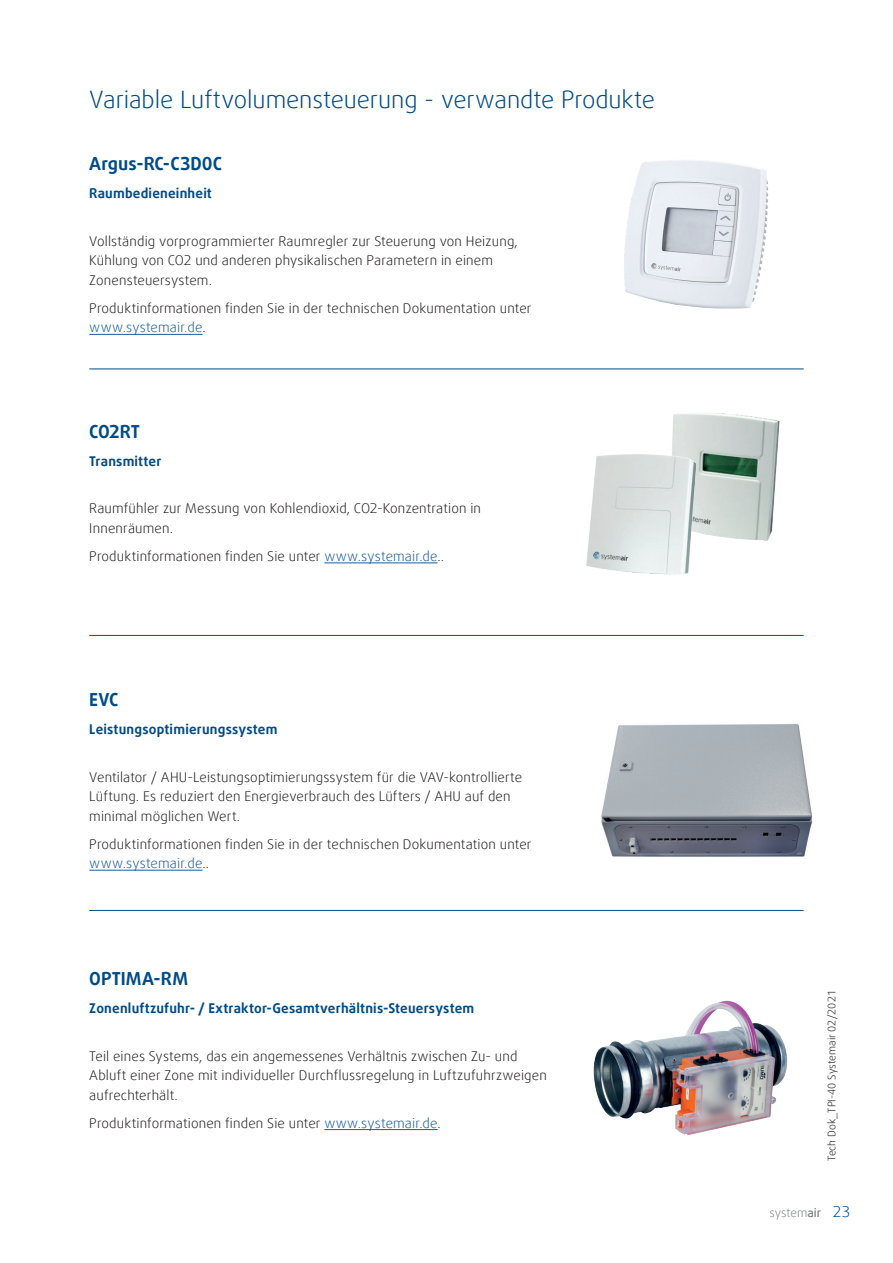
<style>
.page{position:relative;width:893px;height:1263px;background:#fff}
.page>*{position:absolute;margin:0;border:0;box-sizing:border-box;transform-origin:0 0}
.t1{font:300 24px "Daxline Offc Pro";letter-spacing:-.005em;color:#004b87}
.t2{font:700 18px "Daxline Offc Pro";color:#004b87}
.t3{font:300 13.5px/19.5px "Daxline Offc Pro";letter-spacing:.01em;color:#231f20}
.t4{font:700 13.5px "Daxline Offc Pro";letter-spacing:.015em;color:#004b87}
.t5{font:300 12px "Daxline Offc Pro";letter-spacing:-.005em;color:#808285}
.t6{font:300 10.5px "Daxline Offc Pro";color:#231f20}
.s1{color:#175d9e}
.s2{font-weight:500}
.s3{font-size:15px;color:#004b87}
</style>
<div class="page">
<hr style="left:89px;top:334px;width:114px;height:1px;background:#175d9e">
<img style="left:624px;top:160px;width:144px;height:149px">
<hr style="left:89px;top:369px;width:715px;height:1px;background:#004b87">
<hr style="left:324px;top:563px;width:114px;height:1px;background:#175d9e">
<img style="left:672px;top:413px;width:108px;height:128px">
<img style="left:586px;top:446px;width:116px;height:129px">
<hr style="left:89px;top:635px;width:715px;height:1px;background:#004b87">
<hr style="left:89px;top:870px;width:114px;height:1px;background:#175d9e">
<hr style="left:89px;top:910px;width:715px;height:1px;background:#004b87">
<hr style="left:324px;top:1129px;width:114px;height:1px;background:#175d9e">
<img style="left:601px;top:723px;width:211px;height:134px">
<img style="left:593px;top:1000px;width:195px;height:135px">
<h1 class="t1" style="left:89px;top:84px;width:567px">Variable Luftvolumensteuerung - verwandte Produkte</h1>
<h2 class="t2" style="left:89px;top:152px;width:134px">Argus-RC-C3D0C</h2>
<p class="t4" style="left:89px;top:185px;width:124px">Raumbedieneinheit</p>
<p class="t3" style="left:89px;top:231px;width:430px">Vollständig vorprogrammierter Raumregler zur Steuerung von Heizung,<br>Kühlung von CO2 und anderen physikalischen Parametern in einem<br>Zonensteuersystem.</p>
<p class="t3" style="left:89px;top:298px;width:444px">Produktinformationen finden Sie in der technischen Dokumentation unter <span class="s1">www.systemair.de</span>.</p>
<h2 class="t2" style="left:89px;top:419px;width:52px">CO2RT</h2>
<p class="t4" style="left:89px;top:452px;width:74px">Transmitter</p>
<p class="t3" style="left:89px;top:499px;width:393px">Raumfühler zur Messung von Kohlendioxid, CO2-Konzentration in<br>Innenräumen.</p>
<p class="t3" style="left:89px;top:546px;width:356px">Produktinformationen finden Sie unter <span class="s1">www.systemair.de</span>..</p>
<h2 class="t2" style="left:89px;top:688px;width:31px">EVC</h2>
<p class="t4" style="left:89px;top:720px;width:190px">Leistungsoptimierungssystem</p>
<p class="t3" style="left:89px;top:767px;width:434px">Ventilator / AHU-Leistungsoptimierungssystem für die VAV-kontrollierte<br>Lüftung. Es reduziert den Energieverbrauch des Lüfters / AHU auf den minimal möglichen Wert.</p>
<p class="t3" style="left:89px;top:834px;width:444px">Produktinformationen finden Sie in der technischen Dokumentation unter <span class="s1">www.systemair.de</span>..</p>
<h2 class="t2" style="left:89px;top:967px;width:100px">OPTIMA-RM</h2>
<p class="t4" style="left:89px;top:999px;width:387px">Zonenluftzufuhr- / Extraktor-Gesamtverhältnis-Steuersystem</p>
<p class="t3" style="left:89px;top:1046px;width:459px">Teil eines Systems, das ein angemessenes Verhältnis zwischen Zu- und<br>Abluft einer Zone mit individueller Durchflussregelung in Luftzufuhrzweigen aufrechterhält.</p>
<p class="t3" style="left:89px;top:1113px;width:353px">Produktinformationen finden Sie unter <span class="s1">www.systemair.de</span>.</p>
<p class="t6" style="left:825px;top:1161px;width:172px;rotate:-90deg">Tech Dok_TPI-40 Systemair 02/2021</p>
<p class="t5" style="left:770px;top:1205px;width:82px">system<span class="s2">air</span> <span class="s3">23</span></p>
</div>
